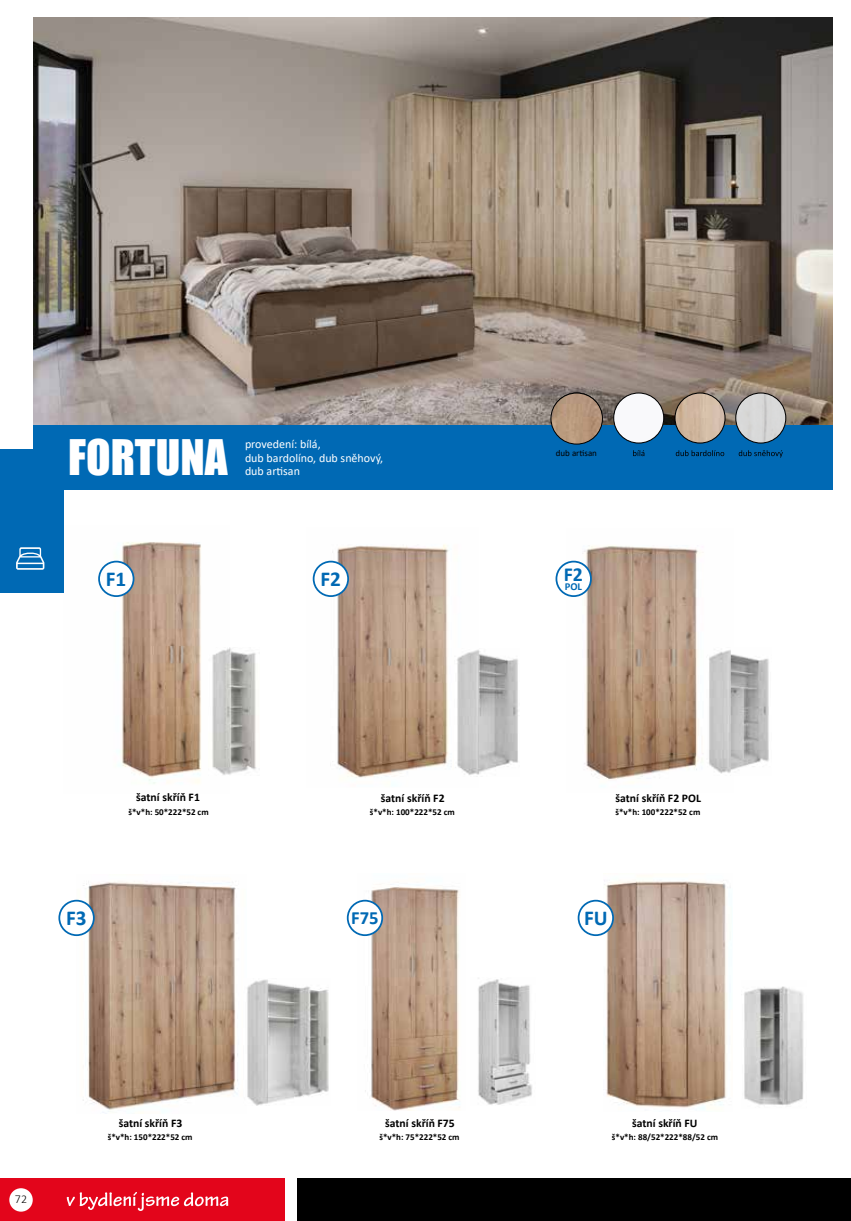
<style>
.page{position:relative;width:851px;height:1221px;background:#fff}
.page>*{position:absolute;margin:0;border:0;box-sizing:border-box;transform-origin:0 0}
.t1{font:45px "Impact";color:#fff}
.t2{font:700 21.3px "Calibri";color:#0069b4}
.t3{font:700 19.8px "Calibri";color:#0069b4}
.t4{font:700 18.6px "Calibri";color:#0069b4}
.t5{font:12px/13.5px "Calibri";color:#fff}
.t6{font:300 12px "Calibri";color:#000}
.t7{font:700 11.7px "Calibri";color:#000}
.t8{font:700 10.65px "Calibri";color:#0069b4}
.t9{font:700 9px "Calibri";color:#000}
.t10{font:9px "Calibri";color:#000}
</style>
<div class="page">
<div style="left:0;top:1178px;width:285px;height:42px;background:#e3051b"></div>
<svg style="left:67px;top:1192px;width:161px;height:18px"></svg>
<div style="left:298px;top:1178px;width:552px;height:42px;background:#000"></div>
<div style="left:9px;top:1188px;width:24px;height:23px;background:#fff;border-radius:50%"></div>
<img style="left:603px;top:880px;width:128px;height:230px">
<img style="left:357px;top:884px;width:103px;height:226px">
<img style="left:76px;top:881px;width:162px;height:232px">
<img style="left:568px;top:545px;width:135px;height:242px">
<img style="left:312px;top:544px;width:137px;height:242px">
<img style="left:34px;top:17px;width:798px;height:408px">
<div style="left:34px;top:425px;width:798px;height:64px;background:#0069b4"></div>
<img style="left:98px;top:542px;width:103px;height:242px">
<img style="left:212px;top:647px;width:44px;height:128px">
<img style="left:457px;top:650px;width:61px;height:125px">
<img style="left:709px;top:650px;width:60px;height:124px">
<img style="left:478px;top:978px;width:54px;height:127px">
<img style="left:744px;top:986px;width:60px;height:119px">
<img style="left:247px;top:979px;width:82px;height:126px">
<div style="left:99px;top:561px;width:34px;height:35px;background:#fff;border-radius:50%"></div>
<div style="left:98px;top:560px;width:36px;height:37px;border:2px solid #0069b4;border-radius:50%"></div>
<div style="left:59px;top:900px;width:35px;height:35px;background:#fff;border-radius:50%"></div>
<div style="left:58px;top:899px;width:37px;height:37px;border:2px solid #0069b4;border-radius:50%"></div>
<div style="left:347px;top:900px;width:35px;height:35px;background:#fff;border-radius:50%"></div>
<div style="left:347px;top:899px;width:36px;height:37px;border:2px solid #0069b4;border-radius:50%"></div>
<div style="left:578px;top:900px;width:35px;height:35px;background:#fff;border-radius:50%"></div>
<div style="left:577px;top:899px;width:37px;height:37px;border:2px solid #0069b4;border-radius:50%"></div>
<div style="left:313px;top:561px;width:35px;height:35px;background:#fff;border-radius:50%"></div>
<div style="left:313px;top:560px;width:36px;height:37px;border:2px solid #0069b4;border-radius:50%"></div>
<div style="left:556px;top:561px;width:35px;height:35px;background:#fff;border-radius:50%"></div>
<div style="left:555px;top:560px;width:36px;height:37px;border:2px solid #0069b4;border-radius:50%"></div>
<svg style="left:675px;top:450px;width:49px;height:6px"></svg>
<svg style="left:738px;top:450px;width:44px;height:7px"></svg>
<img style="left:675px;top:393px;width:50px;height:50px;border-radius:25px">
<div style="left:674px;top:392px;width:51px;height:51px;border:1px solid #000;border-radius:50%"></div>
<img style="left:735px;top:393px;width:50px;height:50px;border-radius:25px">
<div style="left:735px;top:392px;width:51px;height:51px;border:1px solid #000;border-radius:50%"></div>
<svg style="left:633px;top:450px;width:11px;height:6px"></svg>
<div style="left:613px;top:393px;width:50px;height:50px;background:#f9f9fb;border-radius:50%"></div>
<div style="left:613px;top:392px;width:51px;height:51px;border:1px solid #000;border-radius:50%"></div>
<div style="left:0;top:448px;width:64px;height:144px;background:#0069b4"></div>
<svg style="left:16px;top:547px;width:28px;height:22px"></svg>
<img style="left:551px;top:393px;width:51px;height:51px;border-radius:26px">
<div style="left:550px;top:392px;width:52px;height:52px;border:1px solid #000;border-radius:50%"></div>
<h1 class="t1" style="left:68px;top:422px;width:161px">FORTUNA</h1>
<h3 class="t5" style="left:245px;top:437px;width:140px">provedení: bílá,<br>dub bardolíno, dub sněhový, dub artisan</h3>
<p class="t10" style="left:555px;top:447px;width:43px">dub artisan</p>
<h2 class="t2" style="left:106px;top:565px;width:22px">F1</h2>
<h2 class="t2" style="left:320px;top:565px;width:22px">F2</h2>
<h3 class="t3" style="left:563px;top:561px;width:21px">F2</h3>
<p class="t8" style="left:564px;top:579px;width:19px">POL</p>
<p class="t7" style="left:136px;top:789px;width:65px">šatní skříň F1</p>
<p class="t9" style="left:128px;top:806px;width:82px">š*v*h: 50*222*52 cm</p>
<p class="t7" style="left:381px;top:790px;width:65px">šatní skříň F2</p>
<p class="t9" style="left:370px;top:806px;width:86px">š*v*h: 100*222*52 cm</p>
<p class="t7" style="left:615px;top:790px;width:87px">šatní skříň F2 POL</p>
<p class="t9" style="left:615px;top:806px;width:86px">š*v*h: 100*222*52 cm</p>
<h2 class="t2" style="left:66px;top:904px;width:22px">F3</h2>
<h3 class="t4" style="left:351px;top:905px;width:29px">F75</h3>
<h2 class="t2" style="left:584px;top:904px;width:25px">FU</h2>
<h3 class="t6" style="left:15px;top:1191px;width:14px">72</h3>
<p class="t7" style="left:119px;top:1115px;width:65px">šatní skříň F3</p>
<p class="t9" style="left:108px;top:1131px;width:86px">š*v*h: 150*222*52 cm</p>
<p class="t7" style="left:385px;top:1115px;width:71px">šatní skříň F75</p>
<p class="t9" style="left:379px;top:1131px;width:82px">š*v*h: 75*222*52 cm</p>
<p class="t7" style="left:632px;top:1115px;width:67px">šatní skříň FU</p>
<p class="t9" style="left:611px;top:1131px;width:108px">š*v*h: 88/52*222*88/52 cm</p>
</div>
